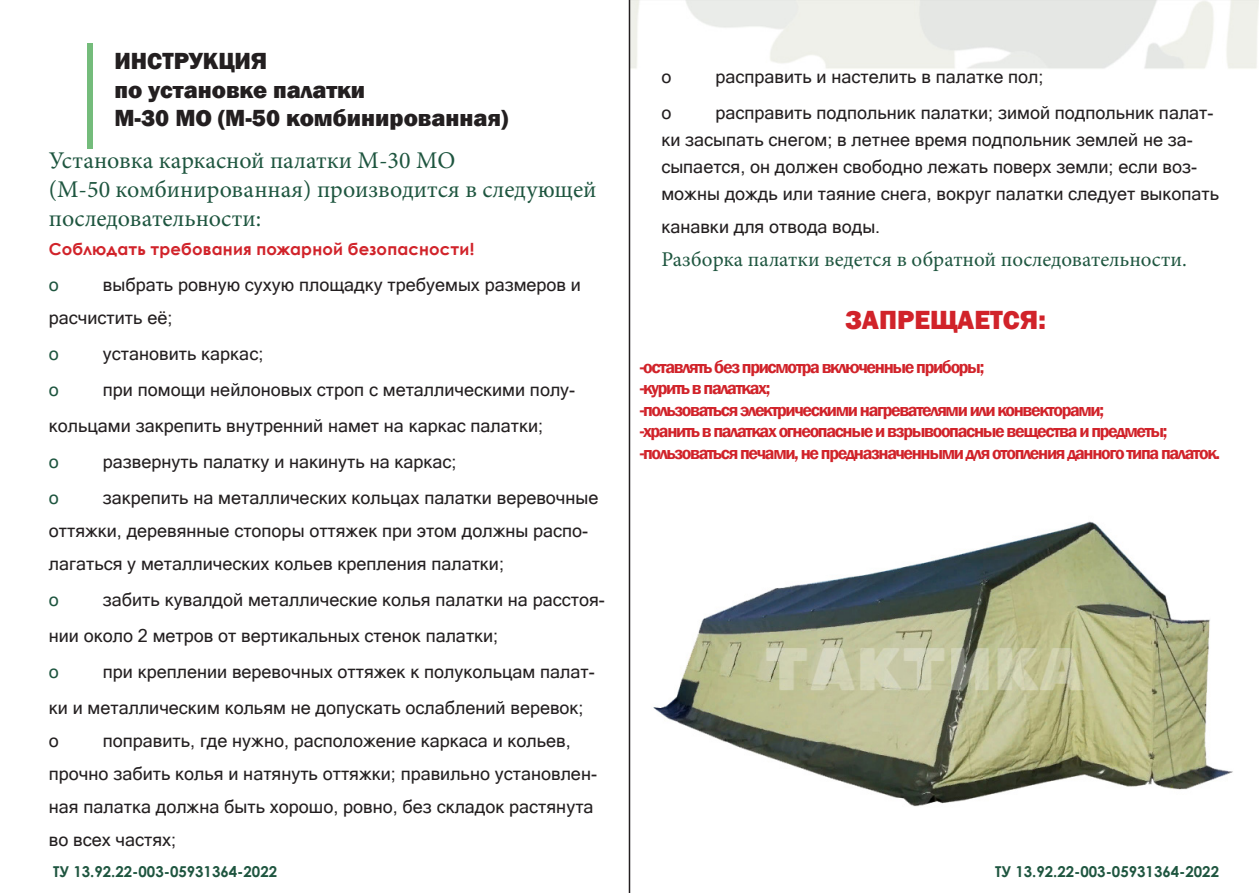
<style>
.page{position:relative;width:1259px;height:893px;background:#fff}
.page>*{position:absolute;margin:0;border:0;box-sizing:border-box;transform-origin:0 0}
.t1{font:800 27px "Franklin Gothic";color:#d1232a}
.t2{font:24px/28.8px "Minion Pro";color:#1e553f}
.t3{font:800 24px "Franklin Gothic";color:#231f20}
.t4{font:21px "Minion Pro";color:#1e553f}
.t5{font:18px/33px "Microsoft Sans Serif";color:#231f20}
.t6{font:600 18px "Franklin Gothic";letter-spacing:-.075em;color:#d1232a}
.t7{font:18px "Microsoft Sans Serif";color:#1e553f}
.t8{font:700 16.5px "Century Gothic";letter-spacing:.01em;color:#d1232a}
.t9{font:700 15px "Century Gothic";color:#1e553f}
</style>
<div class="page">
<img style="left:653px;top:521px;width:580px;height:286px">
<img style="left:630px;top:0;width:629px;height:70px">
<hr style="left:629px;top:0;width:1px;height:893px;background:#231f20">
<p class="t3" style="left:114px;top:45px;width:154px">ИНСТРУКЦИЯ</p>
<p class="t3" style="left:114px;top:74px;width:252px">по установке палатки</p>
<p class="t3" style="left:114px;top:103px;width:395px">М-30 МО (М-50 комбинированная)</p>
<p class="t2" style="left:49px;top:146px;width:408px">Установка каркасной палатки М-30 МО</p>
<p class="t2" style="left:49px;top:175px;width:549px">(М-50 комбинированная) производится в следующей последовательности:</p>
<p class="t8" style="left:49px;top:236px;width:427px">Соблюдать требования пожарной безопасности!</p>
<p class="t7" style="left:49px;top:273px;width:12px">o</p>
<p class="t5" style="left:49px;top:268px;width:533px;text-indent:54px">выбрать ровную сухую площадку требуемых размеров и расчистить её;</p>
<p class="t7" style="left:49px;top:342px;width:12px">o</p>
<p class="t5" style="left:103px;top:337px;width:162px">установить каркас;</p>
<p class="t7" style="left:49px;top:378px;width:12px">o</p>
<p class="t5" style="left:49px;top:371px;width:528px;line-height:36px;text-indent:54px">при помощи нейлоновых строп с металлическими полу&shy;кольцами закрепить внутренний намет на каркас палатки;</p>
<p class="t7" style="left:49px;top:450px;width:12px">o</p>
<p class="t5" style="left:103px;top:445px;width:355px">развернуть палатку и накинуть на каркас;</p>
<p class="t7" style="left:49px;top:486px;width:12px">o</p>
<p class="t5" style="left:49px;top:481px;width:551px;text-indent:54px">закрепить на металлических кольцах палатки веревочные оттяжки, деревянные стопоры оттяжек при этом должны распо&shy;лагаться у металлических кольев крепления палатки;</p>
<p class="t7" style="left:49px;top:588px;width:12px">o</p>
<p class="t5" style="left:49px;top:581px;width:557px;line-height:36px;text-indent:54px">забить кувалдой металлические колья палатки на расстоя&shy;нии около 2 метров от вертикальных стенок палатки;</p>
<p class="t7" style="left:49px;top:660px;width:12px">o</p>
<p class="t5" style="left:49px;top:653px;width:547px;line-height:36px;text-indent:54px">при креплении веревочных оттяжек к полукольцам палат&shy;ки и металлическим кольям не допускать ослаблений веревок;</p>
<p class="t5" style="left:49px;top:724px;width:12px">o</p>
<p class="t5" style="left:49px;top:724px;width:549px;text-indent:54px">поправить, где нужно, расположение каркаса и кольев, прочно забить колья и натянуть оттяжки; правильно установлен&shy;ная палатка должна быть хорошо, ровно, без складок растянута во всех частях;</p>
<p class="t5" style="left:661px;top:60px;width:12px">o</p>
<p class="t5" style="left:715px;top:60px;width:329px">расправить и настелить в палатке пол;</p>
<p class="t5" style="left:661px;top:96px;width:12px">o</p>
<p class="t5" style="left:661px;top:99px;width:559px;line-height:27px;text-indent:54px">расправить подпольник палатки; зимой подпольник палат&shy;ки засыпать снегом; в летнее время подпольник землей не за&shy;сыпается, он должен свободно лежать поверх земли; если воз&shy;можны дождь или таяние снега, вокруг палатки следует выкопать</p>
<p class="t5" style="left:661px;top:210px;width:220px">канавки для отвода воды.</p>
<p class="t4" style="left:661px;top:245px;width:527px">Разборка палатки ведется в обратной последовательности.</p>
<p class="t1" style="left:845px;top:303px;width:202px">ЗАПРЕЩАЕТСЯ:</p>
<p class="t6" style="left:640px;top:355px;width:346px">-оставлять без присмотра включенные приборы;</p>
<p class="t6" style="left:640px;top:377px;width:132px">-курить в палатках;</p>
<p class="t6" style="left:640px;top:399px;width:466px">-пользоваться электрическими нагревателями или конвекторами;</p>
<p class="t6" style="left:640px;top:420px;width:529px">-хранить в палатках огнеопасные и взрывоопасные вещества и предметы;</p>
<p class="t6" style="left:640px;top:442px;width:582px">-пользоваться печами, не предназначенными для отопления данного типа палаток.</p>
<p class="t9" style="left:53px;top:860px;width:225px">ТУ 13.92.22-003-05931364-2022</p>
<p class="t9" style="left:995px;top:860px;width:225px">ТУ 13.92.22-003-05931364-2022</p>
</div>
